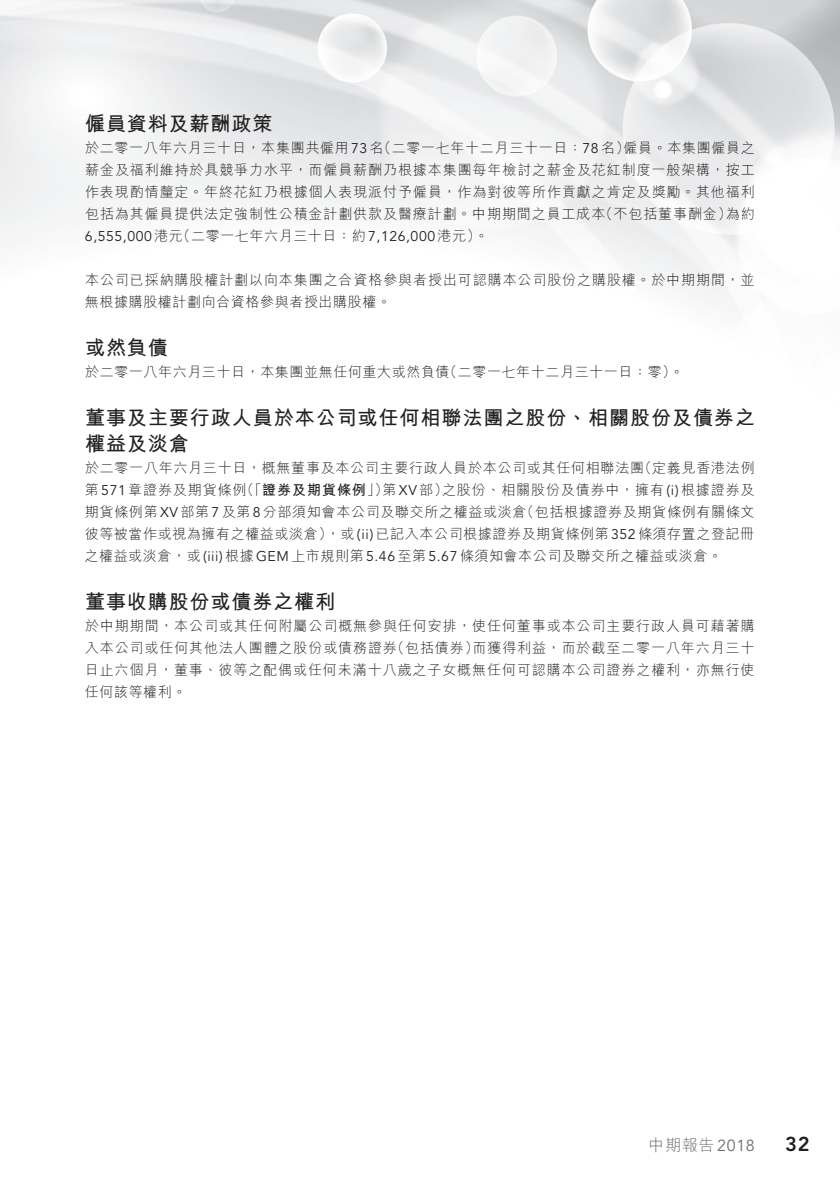
<style>
.page{position:relative;width:840px;height:1191px;background:#fff}
.page>*{position:absolute;margin:0;border:0;box-sizing:border-box;transform-origin:0 0}
.t1{font:700 20px/26px "M Hei HK";letter-spacing:.045em;color:#231f20}
.t2{font:800 20px "Avenir";color:#231f20}
.t3{font:300 16px "M Hei HK";color:#6c6d70}
.t4{font:300 14px/22px "M Hei HK";letter-spacing:.065em;color:#231f20}
.t5{font:300 14px/22px "M Hei HK";letter-spacing:.04em;color:#231f20}
.t6{font:14px "Avenir";letter-spacing:.04em;color:#231f20}
.t7{font:700 14px "M Hei HK";letter-spacing:.065em;color:#231f20}
.s1{font-family:"Avenir";font-weight:400}
.s2{font-family:"M Hei HK";font-weight:300}
.s3{font-weight:300}
</style>
<div class="page">
<h1 class="t1" style="left:85px;top:109px;width:189px">僱員資料及薪酬政策</h1>
<p class="t4" style="left:85px;top:137px;width:546px">於二零一八年六月三十日，本集團共僱用<span class="s1">73</span> （名二零一七年十二月三十一日：<span class="s1">78</span>名）</p>
<p class="t4" style="left:85px;top:159px;width:670px">薪金及福利維持於具競爭力水平，而僱員薪酬乃根據本集團每年檢討之薪金及花紅制度一般架構，按工</p>
<p class="t4" style="left:85px;top:181px;width:671px">作表現酌情釐定。年終花紅乃根據個人表現派付予僱員，作為對彼等所作貢獻之肯定及獎勵。其他福利</p>
<p class="t4" style="left:725px;top:203px;width:30px">為約</p>
<p class="t4" style="left:623px;top:137px;width:133px">僱員。本集團僱員之</p>
<p class="t4" style="left:598px;top:203px;width:134px">（不包括董事酬金）</p>
<p class="t4" style="left:176px;top:203px;width:430px;text-indent:-91px">包括為其僱員提供法定強制性公積金計劃供款及醫療計劃。中期期間之員工成本（二零一七年六月三十日：約<span class="s1">7,126,000</span> 港元。(</p>
<p class="t6" style="left:85px;top:228px;width:99px">6,555,000<span class="s2">港元</span></p>
<p class="t4" style="left:85px;top:269px;width:670px">本公司已採納購股權計劃以向本集團之合資格參與者授出可認購本公司股份之購股權。於中期期間，並無根據購股權計劃向合資格參與者授出購股權。</p>
<h1 class="t1" style="left:85px;top:333px;width:84px">或然負債</h1>
<p class="t5" style="left:443px;top:361px;width:242px">（二零一七年十二月三十一日：零。(</p>
<p class="t5" style="left:85px;top:361px;width:366px">於二零一八年六月三十日，本集團並無任何重大或然負債</p>
<h1 class="t1" style="left:85px;top:403px;width:671px">董事及主要行政人員於本公司或任何相聯法團之股份、相關股份及債券之權益及淡倉</h1>
<p class="t4" style="left:637px;top:457px;width:118px">（定義見香港法例</p>
<p class="t4" style="left:442px;top:457px;width:314px;text-indent:-357px">於二零一八年六月三十日，概無董事及本公司主要行政人員於本公司或其任何相聯法團<br>之股份、相關股份及債券中，擁有 <span class="s1">)i(</span> 根據證券及</p>
<p class="t7" style="left:240px;top:480px;width:150px"><span class="s3">（「</span>證券及期貨條例<span class="s3">」）</span></p>
<p class="t4" style="left:382px;top:479px;width:67px">第<span class="s1">XV</span>部）</p>
<p class="t4" style="left:85px;top:479px;width:163px">第<span class="s1">571</span>章證券及期貨條例</p>
<p class="t4" style="left:520px;top:501px;width:235px">（包括根據證券及期貨條例有關條文</p>
<p class="t5" style="left:84px;top:501px;width:670px">期貨條例第<span class="s1">XV</span> 部第 <span class="s1">7</span> 及第 <span class="s1">8</span> 分部須知會本公司及聯交所之權益或淡倉<br>彼等被當作或視為擁有之權益或淡倉，）或<span class="s1">( )i i</span> 已記入本公司根據證券及期貨條例第<span class="s1">352</span> 條須存置之登記冊之權益或淡倉，或<span class="s1">(iii)</span> 根據<span class="s1">GEM</span> 上市規則第 <span class="s1">5.46</span> 至第 <span class="s1">5.67</span> 條須知會本公司及聯交所之權益或淡倉。</p>
<h1 class="t1" style="left:85px;top:587px;width:251px">董事收購股份或債券之權利</h1>
<p class="t4" style="left:85px;top:615px;width:670px;text-align:right">於中期期間，本公司或其任何附屬公司概無參與任何安排，使任何董事或本公司主要行政人員可藉著購而獲得利益，而於截至二零一八年六月三十</p>
<p class="t4" style="left:390px;top:637px;width:90px">（包括債券）</p>
<p class="t4" style="left:85px;top:637px;width:671px">入本公司或任何其他法人團體之股份或債務證券<br>日止六個月，董事、彼等之配偶或任何未滿十八歲之子女概無任何可認購本公司證券之權利，亦無行使任何該等權利。</p>
<p class="t3" style="left:648px;top:1134px;width:108px">中期報告<span class="s1">2018</span></p>
<h1 class="t2" style="left:784px;top:1132px;width:26px">32</h1>
</div>
